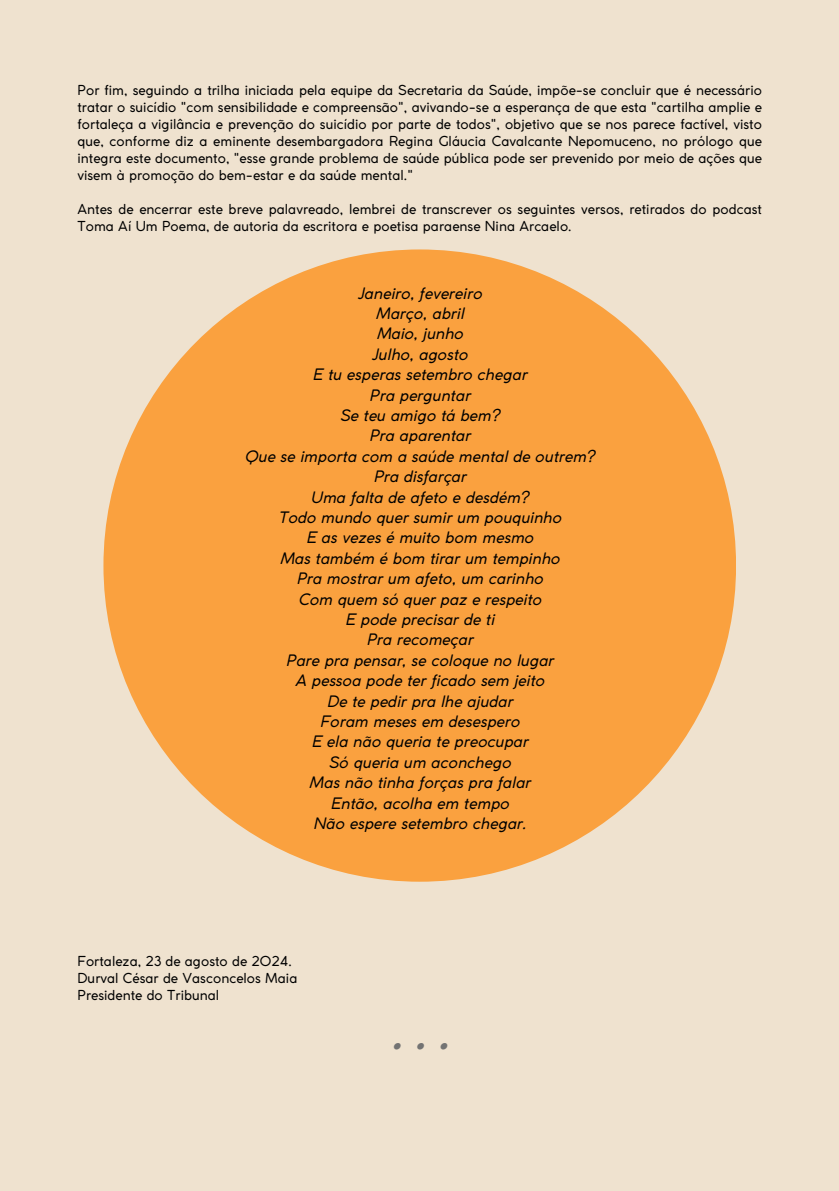
<style>
.page{position:relative;width:839px;height:1191px;background:#fff}
.page>*{position:absolute;margin:0;border:0;box-sizing:border-box;transform-origin:0 0}
.t1{font:italic 700 40.4px "Coco Gothic";color:#737373}
.t2{font:italic 15.6px/20.4px "Coco Gothic";color:#000;text-align:center}
.t3{font:13.6px/17px "Coco Gothic";color:#000;text-align:justify}
</style>
<div class="page">
<div style="left:0;top:0;width:838px;height:1191px;background:#efe2cf"></div>
<div style="left:103px;top:249px;width:633px;height:633px;background:#faa13f;border-radius:50%"></div>
<p class="t3" style="left:77px;top:82px;width:686px">Por fim, seguindo a trilha iniciada pela equipe da Secretaria da Saúde, impõe-se concluir que é necessário tratar o suicídio "com sensibilidade e compreensão", avivando-se a esperança de que esta "cartilha amplie e fortaleça a vigilância e prevenção do suicídio por parte de todos", objetivo que se nos parece factível, visto que, conforme diz a eminente desembargadora Regina Gláucia Cavalcante Nepomuceno, no prólogo que integra este documento, "esse grande problema de saúde pública pode ser prevenido por meio de ações que visem à promoção do bem-estar e da saúde mental."</p>
<p class="t3" style="left:77px;top:201px;width:686px">Antes de encerrar este breve palavreado, lembrei de transcrever os seguintes versos, retirados do podcast<br>Toma Aí Um Poema, de autoria da escritora e poetisa paraense Nina Arcaelo.</p>
<h1 class="t2" style="left:244px;top:284px;width:352px">Janeiro, fevereiro<br>Março, abril<br>Maio, junho<br>Julho, agosto<br>E tu esperas setembro chegar<br>Pra perguntar<br>Se teu amigo tá bem?<br>Pra aparentar<br>Que se importa com a saúde mental de outrem?<br>Pra disfarçar<br>Uma falta de afeto e desdém?<br>Todo mundo quer sumir um pouquinho<br>E as vezes é muito bom mesmo<br>Mas também é bom tirar um tempinho<br>Pra mostrar um afeto, um carinho<br>Com quem só quer paz e respeito<br>E pode precisar de ti<br>Pra recomeçar<br>Pare pra pensar, se coloque no lugar<br>A pessoa pode ter ficado sem jeito<br>De te pedir pra lhe ajudar<br>Foram meses em desespero<br>E ela não queria te preocupar<br>Só queria um aconchego<br>Mas não tinha forças pra falar<br>Então, acolha em tempo<br>Não espere setembro chegar.</h1>
<p class="t3" style="left:77px;top:954px;width:216px">Fortaleza, 23 de agosto de 2024.</p>
<p class="t3" style="left:77px;top:971px;width:221px">Durval César de Vasconcelos Maia</p>
<p class="t3" style="left:77px;top:988px;width:143px">Presidente do Tribunal</p>
<p class="t1" style="left:391px;top:1019px;width:59px">...</p>
</div>
